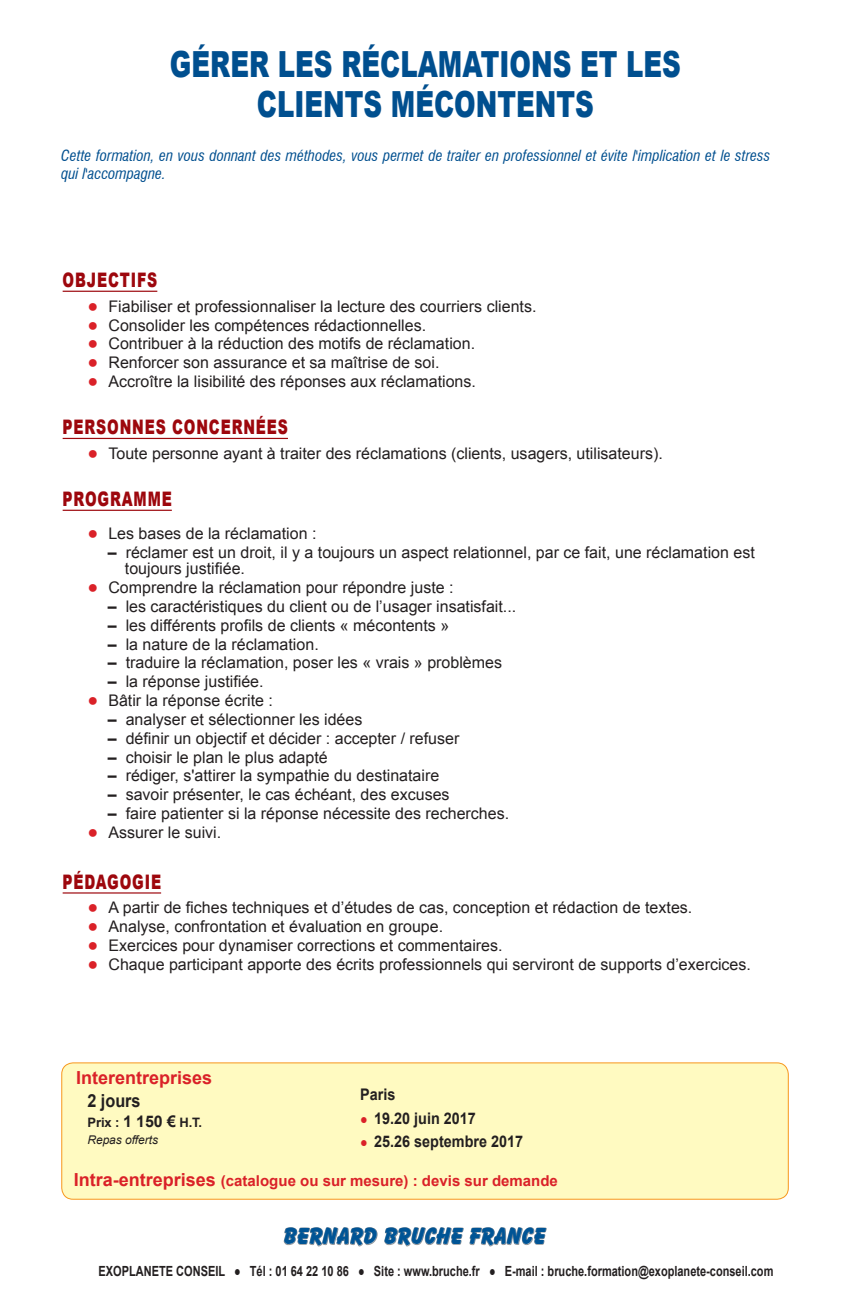
<style>
.page{position:relative;width:851px;height:1304px;background:#fff}
.page>*{position:absolute;margin:0;border:0;box-sizing:border-box;transform-origin:0 0}
.t1{font:900 36px/40px "Arial";color:#004f8f;text-align:center;scale:.72 1}
.t2{font:800 24px "Balloon BT";letter-spacing:.005em;color:#005495}
.t3{font:900 20px "Arial";letter-spacing:.06em;color:#9d070d;scale:.7 1}
.t4{font:700 18px "Arial";color:#da2128}
.t5{font:700 18px "Arial";color:#231f20;scale:.9 1}
.t6{font:16px/16px "Arial";color:#231f20}
.t7{font:700 16px "Arial";color:#231f20;scale:.9 1}
.t8{font:italic condensed 15px/18px "Swiss 721 BT";color:#004f8f}
.t9{font:700 15px "Arial";color:#da2128}
.t10{font:700 14px "Arial";color:#231f20;scale:.78 1}
.t11{font:700 13px "Arial";color:#231f20}
.t12{font:italic 12px "Arial";letter-spacing:-.005em;color:#231f20}
.s1{font-weight:700;font-size:18px;color:#da2128}
.s2{font-weight:700}
.s3{font-size:16px}
.s4{font-size:18px}
.s5{font-size:14px;color:#da2128}
</style>
<div class="page">
<svg style="left:283px;top:1227px;width:264px;height:20px"></svg>
<hr style="left:63px;top:291px;width:94px;height:1px;background:#9d070d">
<hr style="left:63px;top:438px;width:225px;height:1px;background:#9d070d">
<hr style="left:63px;top:510px;width:109px;height:1px;background:#9d070d">
<hr style="left:63px;top:892px;width:98px;height:2px;background:#9d070d">
<div style="left:62px;top:1063px;width:726px;height:136px;background:#fffac1;border-radius:11px"></div>
<div style="left:61px;top:1062px;width:727px;height:138px;border:1px solid #f7971d;border-radius:11px"></div>
<h1 class="t1" style="left:170px;top:43px;width:711px">GÉRER LES RÉCLAMATIONS ET LES<br>CLIENTS MÉCONTENTS</h1>
<p class="t8" style="left:61px;top:147px;width:710px">Cette formation, en vous donnant des méthodes, vous permet de traiter en professionnel et évite l'implication et le stress qui l'accompagne.</p>
<p class="t3" style="left:63px;top:266px;width:65px">OBJECTIFS</p>
<p class="t6" style="left:88px;top:298px;width:450px"><span class="s1">●</span> Fiabiliser et professionnaliser la lecture des courriers clients.</p>
<p class="t6" style="left:88px;top:317px;width:340px"><span class="s1">●</span> Consolider les compétences rédactionnelles.</p>
<p class="t6" style="left:88px;top:336px;width:389px"><span class="s1">●</span> Contribuer à la réduction des motifs de réclamation.</p>
<p class="t6" style="left:88px;top:355px;width:353px"><span class="s1">●</span> Renforcer son assurance et sa maîtrise de soi.</p>
<p class="t6" style="left:88px;top:374px;width:390px"><span class="s1">●</span> Accroître la lisibilité des réponses aux réclamations.</p>
<p class="t3" style="left:63px;top:413px;width:66px">PERSONNES</p>
<p class="t3" style="left:172px;top:413px;width:18px">CONCE</p>
<p class="t3" style="left:232px;top:413px;width:66px">RNÉES</p>
<p class="t6" style="left:88px;top:445px;width:576px"><span class="s1">●</span> Toute personne ayant à traiter des réclamations (clients, usagers, utilisateurs).</p>
<p class="t3" style="left:63px;top:485px;width:157px">PROGRAMME</p>
<p class="t6" style="left:87px;top:526px;width:230px"><span class="s1">●</span> Les bases de la réclamation :</p>
<p class="t6" style="left:125px;top:545px;width:631px;text-indent:-17px"><span class="s2">–</span> réclamer est un droit, il y a toujours un aspect relationnel, par ce fait, une réclamation est toujours justifiée.</p>
<p class="t6" style="left:87px;top:580px;width:367px"><span class="s1">●</span> Comprendre la réclamation pour répondre juste :</p>
<p class="t6" style="left:108px;top:598px;width:410px"><span class="s2">–</span> les caractéristiques du client ou de l’usager insatisfait...</p>
<p class="t6" style="left:108px;top:617px;width:343px"><span class="s2">–</span> les différents profils de clients « mécontents »</p>
<p class="t6" style="left:108px;top:636px;width:212px"><span class="s2">–</span> la nature de la réclamation.</p>
<p class="t6" style="left:108px;top:655px;width:395px"><span class="s2">–</span> traduire la réclamation, poser les « vrais » problèmes</p>
<p class="t6" style="left:108px;top:674px;width:157px"><span class="s2">–</span> la réponse justifiée.</p>
<p class="t6" style="left:87px;top:693px;width:187px"><span class="s1">●</span> Bâtir la réponse écrite :</p>
<p class="t6" style="left:108px;top:711px;width:256px"><span class="s2">–</span> analyser et sélectionner les idées</p>
<p class="t6" style="left:108px;top:730px;width:353px"><span class="s2">–</span> définir un objectif et décider : accepter / refuser</p>
<p class="t6" style="left:108px;top:749px;width:221px"><span class="s2">–</span> choisir le plan le plus adapté</p>
<p class="t6" style="left:108px;top:768px;width:333px"><span class="s2">–</span> rédiger, s'attirer la sympathie du destinataire</p>
<p class="t6" style="left:108px;top:787px;width:343px"><span class="s2">–</span> savoir présenter, le cas échéant, des excuses</p>
<p class="t6" style="left:108px;top:806px;width:403px"><span class="s2">–</span> faire patienter si la réponse nécessite des recherches.</p>
<p class="t6" style="left:87px;top:824px;width:135px"><span class="s1">●</span> Assurer le suivi.</p>
<p class="t3" style="left:63px;top:867px;width:142px">PÉDAGOGIE</p>
<p class="t6" style="left:88px;top:900px;width:606px"><span class="s1">●</span> A partir de fiches techniques et d’études de cas, conception et rédaction de textes.</p>
<p class="t6" style="left:88px;top:919px;width:357px"><span class="s1">●</span> Analyse, confrontation et évaluation en groupe.</p>
<p class="t6" style="left:88px;top:938px;width:416px"><span class="s1">●</span> Exercices pour dynamiser corrections et commentaires.</p>
<p class="t6" style="left:88px;top:957px;width:664px"><span class="s1">●</span> Chaque participant apporte des écrits professionnels qui serviront de supports d’exercices.</p>
<p class="t4" style="left:76px;top:1066px;width:138px">Interentreprises</p>
<p class="t5" style="left:87px;top:1088px;width:61px">2 jours</p>
<p class="t11" style="left:87px;top:1114px;width:116px">Prix : <span class="s3">1 150 €</span> H.T.</p>
<p class="t12" style="left:87px;top:1132px;width:72px">Repas offerts</p>
<p class="t9" style="left:74px;top:1170px;width:485px"><span class="s4">Intra-entreprises</span> (catalogue ou sur mesure) : devis sur demande</p>
<p class="t7" style="left:360px;top:1084px;width:41px">Paris</p>
<p class="t7" style="left:360px;top:1107px;width:130px"><span class="s5">●</span> 19.20 juin 2017</p>
<p class="t7" style="left:360px;top:1131px;width:182px"><span class="s5">●</span> 25.26 septembre 2017</p>
<h2 class="t2" style="left:283px;top:1222px;width:264px">BERNARD BRUCHE FRANCE</h2>
<p class="t10" style="left:43px;top:1262px;width:938px"><sup>168</sup> EXOPLANETE CONSEIL ● Tél : 01 64 22 10 86 ● Site : www.bruche.fr ● E-mail : bruche.formation@exoplanete-conseil.com</p>
</div>
